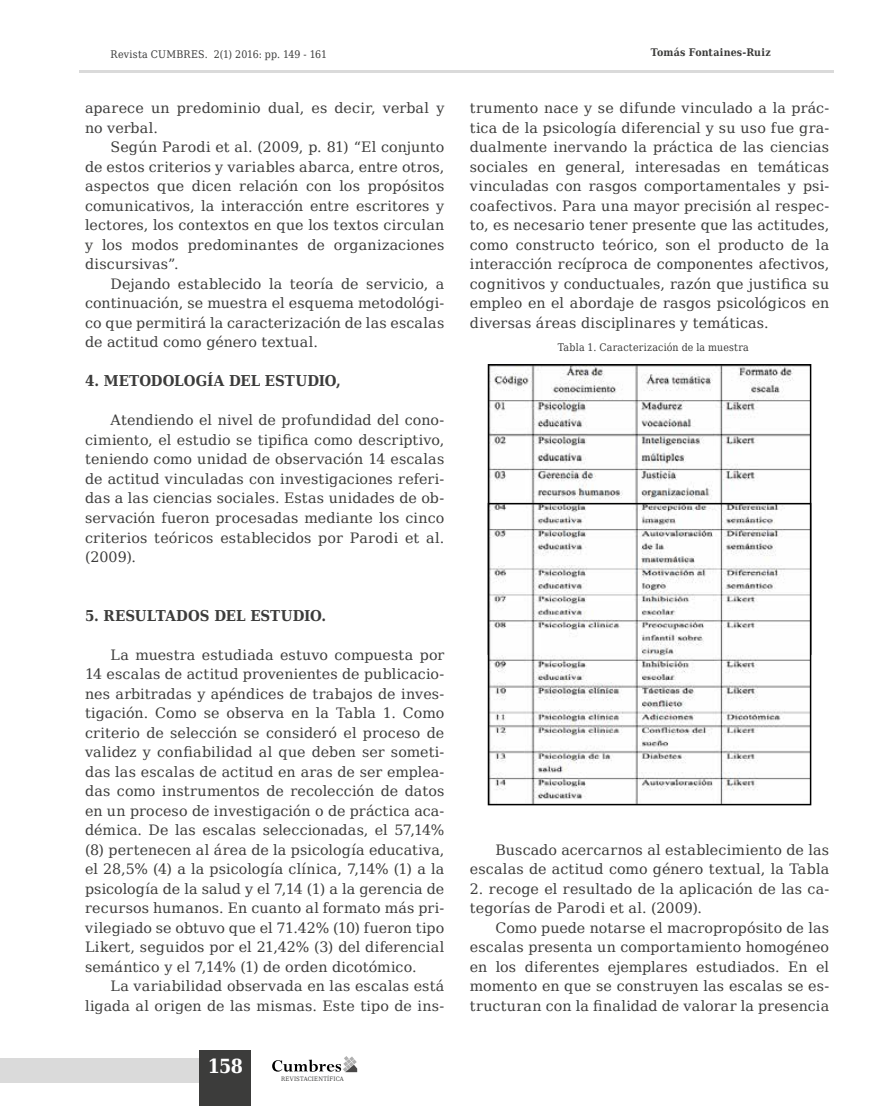
<style>
.page{position:relative;width:893px;height:1106px;background:#fff}
.page>*{position:absolute;margin:0;border:0;box-sizing:border-box;transform-origin:0 0}
.t1{font:700 19.5px "DejaVu Serif Condensed";color:#fff}
.t2{font:700 15px "DejaVu Serif Condensed";color:#3c3c3b}
.t3{font:14.25px/19.5px "DejaVu Serif";letter-spacing:.01em;color:#3c3c3b;text-align:justify}
.t4{font:10.5px "DejaVu Serif Condensed";letter-spacing:.02em;color:#3c3c3b}
.t5{font:700 10.5px "DejaVu Serif Condensed";letter-spacing:.02em;color:#3c3c3b}
.t6{font:6px "DejaVu Serif Condensed";letter-spacing:.03em;color:#3c3c3b}
</style>
<div class="page">
<div style="left:0;top:1058px;width:205px;height:24px;background:#dadada"></div>
<hr style="left:79px;top:70px;width:754px;height:3px;background:#dadada">
<div style="left:200px;top:1050px;width:51px;height:56px;background:#3c3c3b"></div>
<svg style="left:272px;top:1056px;width:85px;height:16px"></svg>
<img style="left:491px;top:367px;width:317px;height:435px">
<div style="left:488px;top:364px;width:323px;height:291px;border:2px solid #000"></div>
<div style="left:488px;top:503px;width:323px;height:302px;border:2px solid #000"></div>
<p class="t4" style="left:111px;top:47px;width:218px">Revista CUMBRES. 2(1) 2016: pp. 149 - 161</p>
<p class="t3" style="left:85px;top:98px;width:361px">aparece un predominio dual, es decir, verbal y no verbal.</p>
<p class="t3" style="left:85px;top:137px;width:361px;text-indent:26px">Según Parodi et al. (2009, p. 81) “El conjunto de estos criterios y variables abarca, entre otros, aspectos que dicen relación con los propósitos comunicativos, la interacción entre escritores y lectores, los contextos en que los textos circulan y los modos predominantes de organizaciones discursivas”.</p>
<p class="t3" style="left:85px;top:274px;width:361px;text-indent:26px">Dejando establecido la teoría de servicio, a continuación, se muestra el esquema metodológi&shy;co que permitirá la caracterización de las escalas de actitud como género textual.</p>
<p class="t2" style="left:85px;top:369px;width:257px">4. METODOLOGÍA DEL ESTUDIO,</p>
<p class="t3" style="left:85px;top:410px;width:361px;text-indent:26px">Atendiendo el nivel de profundidad del cono&shy;cimiento, el estudio se tipifica como descriptivo, teniendo como unidad de observación 14 escalas de actitud vinculadas con investigaciones referi&shy;das a las ciencias sociales. Estas unidades de ob&shy;servación fueron procesadas mediante los cinco criterios teóricos establecidos por Parodi et al. (2009).</p>
<p class="t2" style="left:85px;top:603px;width:243px">5. RESULTADOS DEL ESTUDIO.</p>
<p class="t3" style="left:85px;top:644px;width:361px;text-indent:26px">La muestra estudiada estuvo compuesta por 14 escalas de actitud provenientes de publicacio&shy;nes arbitradas y apéndices de trabajos de inves&shy;tigación. Como se observa en la Tabla 1. Como criterio de selección se consideró el proceso de validez y confiabilidad al que deben ser someti&shy;das las escalas de actitud en aras de ser emplea&shy;das como instrumentos de recolección de datos en un proceso de investigación o de práctica aca&shy;démica. De las escalas seleccionadas, el 57,14% (8) pertenecen al área de la psicología educativa, el 28,5% (4) a la psicología clínica, 7,14% (1) a la psicología de la salud y el 7,14 (1) a la gerencia de recursos humanos. En cuanto al formato más pri&shy;vilegiado se obtuvo que el 71.42% (10) fueron tipo Likert, seguidos por el 21,42% (3) del diferencial semántico y el 7,14% (1) de orden dicotómico.</p>
<p class="t3" style="left:85px;top:976px;width:361px;text-align:right">La variabilidad observada en las escalas está ligada al origen de las mismas. Este tipo de ins-</p>
<h1 class="t1" style="left:208px;top:1050px;width:37px">158</h1>
<p class="t6" style="left:281px;top:1073px;width:64px">REVISTACIENTÍFICA</p>
<p class="t5" style="left:651px;top:44px;width:121px">Tomás Fontaines-Ruiz</p>
<p class="t3" style="left:470px;top:98px;width:361px">trumento nace y se difunde vinculado a la prác&shy;tica de la psicología diferencial y su uso fue gra&shy;dualmente inervando la práctica de las ciencias sociales en general, interesadas en temáticas vinculadas con rasgos comportamentales y psi&shy;coafectivos. Para una mayor precisión al respec&shy;to, es necesario tener presente que las actitudes, como constructo teórico, son el producto de la interacción recíproca de componentes afectivos, cognitivos y conductuales, razón que justifica su empleo en el abordaje de rasgos psicológicos en diversas áreas disciplinares y temáticas.</p>
<p class="t4" style="left:558px;top:340px;width:193px">Tabla 1. Caracterización de la muestra</p>
<p class="t3" style="left:470px;top:839px;width:361px;text-align:right">Buscado acercarnos al establecimiento de las escalas de actitud como género textual, la Tabla</p>
<p class="t3" style="left:470px;top:878px;width:361px">2. recoge el resultado de la aplicación de las ca&shy;tegorías de Parodi et al. (2009).</p>
<p class="t3" style="left:470px;top:917px;width:361px;text-indent:26px">Como puede notarse el macropropósito de las escalas presenta un comportamiento homogéneo en los diferentes ejemplares estudiados. En el momento en que se construyen las escalas se es&shy;tructuran con la finalidad de valorar la presencia</p>
</div>
